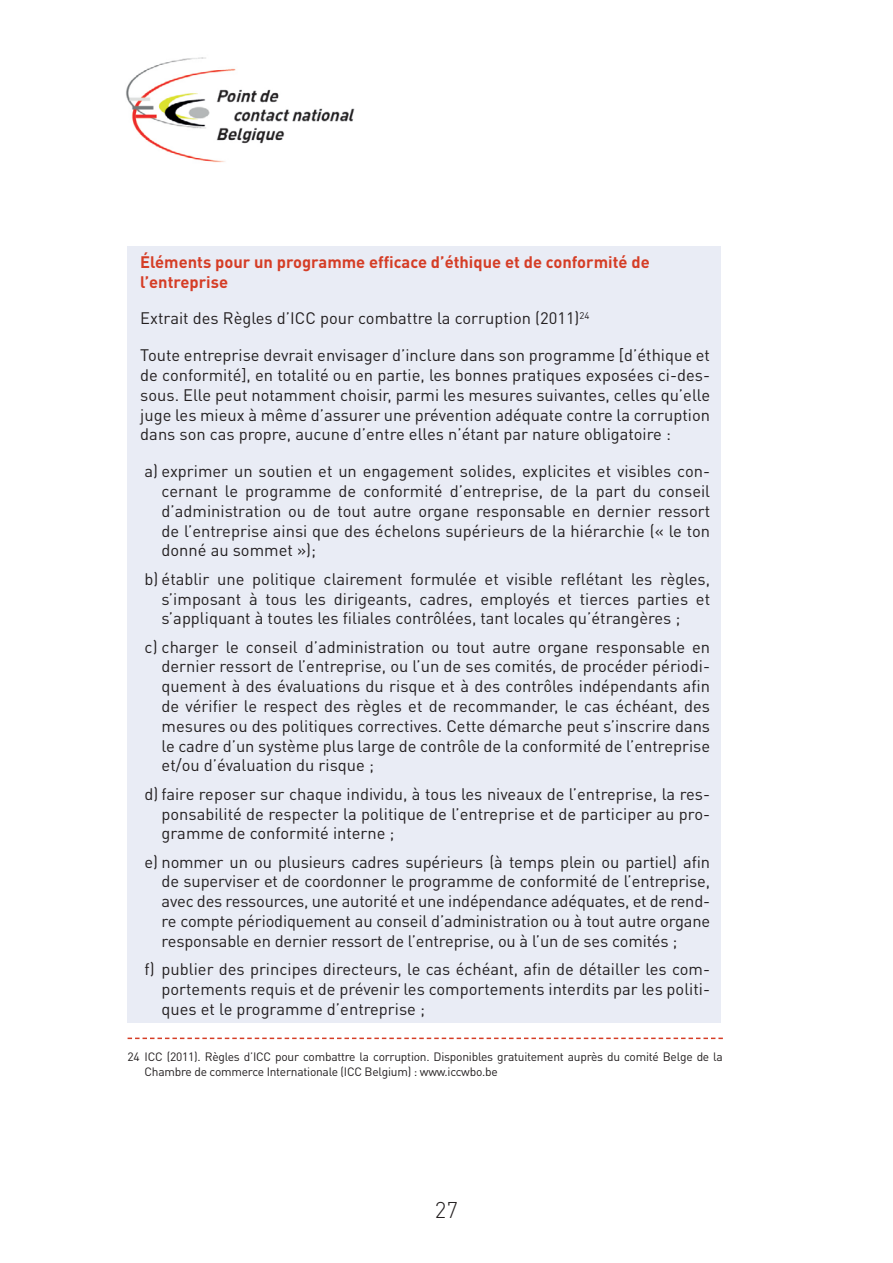
<style>
.page{position:relative;width:893px;height:1263px;background:#fff}
.page>*{position:absolute;margin:0;border:0;box-sizing:border-box;transform-origin:0 0}
.t1{font:300 22.5px "DIN Pro";color:#231f20}
.puce_2{font:16.5px/19.8px "DIN Pro";color:#231f20;text-align:justify}
.txt{font:16.5px/19.8px "DIN Pro";color:#231f20;text-align:justify}
.Titre_4{font:700 16.5px/19.8px "DIN Pro";color:#d53d26}
.Note_de_bas_de_page{font:12px/14.4px "DIN Pro";letter-spacing:-.02em;color:#231f20}
</style>
<div class="page">
<img style="left:126px;top:57px;width:229px;height:106px">
<div style="left:128px;top:247px;width:593px;height:776px;background:#e9ecf5"></div>
<svg style="left:128px;top:1037px;width:595px;height:2px"></svg>
<p class="Titre_4" style="left:140px;top:251px;width:511px">Éléments pour un programme efficace d’éthique et de conformité de l’entreprise</p>
<p class="txt" style="left:140px;top:308px;width:451px">Extrait des Règles d’ICC pour combattre la corruption (2011)<sup>24</sup></p>
<p class="txt" style="left:140px;top:345px;width:571px">Toute entreprise devrait envisager d’inclure dans son programme [d’éthique et de conformité], en totalité ou en partie, les bonnes pratiques exposées ci-des&shy;sous. Elle peut notamment choisir, parmi les mesures suivantes, celles qu’elle juge les mieux à même d’assurer une prévention adéquate contre la corruption dans son cas propre, aucune d’entre elles n’étant par nature obligatoire :</p>
<p class="puce_2" style="left:162px;top:461px;width:550px;text-indent:-17px">a) exprimer un soutien et un engagement solides, explicites et visibles con&shy;cernant le programme de conformité d’entreprise, de la part du conseil d’administration ou de tout autre organe responsable en dernier ressort de l’entreprise ainsi que des échelons supérieurs de la hiérarchie (« le ton donné au sommet »);</p>
<p class="puce_2" style="left:162px;top:568px;width:550px;text-indent:-17px">b) établir une politique clairement formulée et visible reflétant les règles, s’imposant à tous les dirigeants, cadres, employés et tierces parties et s’appliquant à toutes les filiales contrôlées, tant locales qu’étrangères ;</p>
<p class="puce_2" style="left:162px;top:636px;width:550px;text-indent:-17px">c) charger le conseil d’administration ou tout autre organe responsable en dernier ressort de l’entreprise, ou l’un de ses comités, de procéder périodi&shy;quement à des évaluations du risque et à des contrôles indépendants afin de vérifier le respect des règles et de recommander, le cas échéant, des mesures ou des politiques correctives. Cette démarche peut s’inscrire dans le cadre d’un système plus large de contrôle de la conformité de l’entreprise et/ou d’évaluation du risque ;</p>
<p class="puce_2" style="left:162px;top:783px;width:550px;text-indent:-17px">d) faire reposer sur chaque individu, à tous les niveaux de l’entreprise, la res&shy;ponsabilité de respecter la politique de l’entreprise et de participer au pro&shy;gramme de conformité interne ;</p>
<p class="puce_2" style="left:162px;top:851px;width:550px;text-indent:-17px">e) nommer un ou plusieurs cadres supérieurs (à temps plein ou partiel) afin de superviser et de coordonner le programme de conformité de l’entreprise, avec des ressources, une autorité et une indépendance adéquates, et de rend&shy;re compte périodiquement au conseil d’administration ou à tout autre organe responsable en dernier ressort de l’entreprise, ou à l’un de ses comités ;</p>
<p class="puce_2" style="left:162px;top:959px;width:550px;text-indent:-17px">f) publier des principes directeurs, le cas échéant, afin de détailler les com&shy;portements requis et de prévenir les comportements interdits par les politi&shy;ques et le programme d’entreprise ;</p>
<p class="Note_de_bas_de_page" style="left:145px;top:1049px;width:580px;text-indent:-17px">24 ICC (2011). Règles d’ICC pour combattre la corruption. Disponibles gratuitement auprès du comité Belge de la<br>Chambre de commerce Internationale (ICC Belgium) : www.iccwbo.be</p>
<h1 class="t1" style="left:435px;top:1195px;width:25px">27</h1>
</div>
